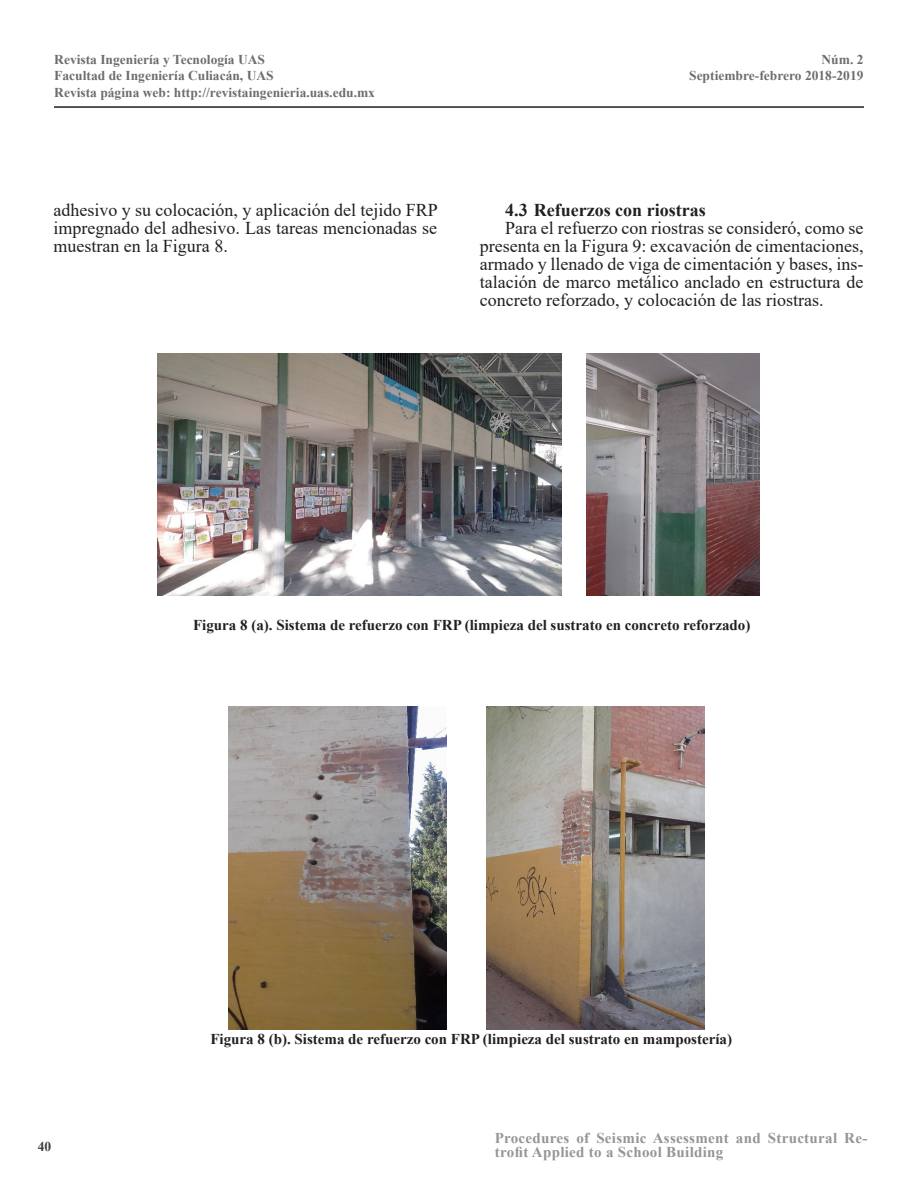
<style>
.page{position:relative;width:918px;height:1188px;background:#fff}
.page>*{position:absolute;margin:0;border:0;box-sizing:border-box;transform-origin:0 0}
.Texto_Rit_uas1{font:18px/18px "Times New Roman";color:#231f20;text-align:justify}
.subtemas_RITUAS{font:700 18px "Times New Roman";color:#231f20}
.Tablas{font:700 15px "Times New Roman";color:#231f20}
.t1{font:700 15px/13.5px "Times New Roman";letter-spacing:.02em;color:#939598}
.t2{font:700 13.5px/16.2px "Times New Roman";color:#6c6d70}
.t3{font:700 13.5px "Times New Roman";color:#3e3e3f}
</style>
<div class="page">
<hr style="left:54px;top:106px;width:810px;height:2px;background:#231f20">
<img style="left:586px;top:354px;width:173px;height:242px">
<img style="left:157px;top:354px;width:404px;height:242px">
<img style="left:486px;top:706px;width:218px;height:323px">
<img style="left:228px;top:706px;width:218px;height:323px">
<p class="t2" style="left:54px;top:51px;width:322px">Revista Ingeniería y Tecnología UAS<br>Facultad de Ingeniería Culiacán, UAS<br>Revista página web: http://revistaingenieria.uas.edu.mx</p>
<p class="t2" style="left:689px;top:51px;width:176px;text-align:right">Núm. 2<br>Septiembre-febrero 2018-2019</p>
<p class="Texto_Rit_uas1" style="left:54px;top:200px;width:386px">adhesivo y su colocación, y aplicación del tejido FRP impregnado del adhesivo. Las tareas mencionadas se muestran en la Figura 8.</p>
<p class="subtemas_RITUAS" style="left:505px;top:197px;width:202px">4.3 Refuerzos con riostras</p>
<p class="Texto_Rit_uas1" style="left:480px;top:218px;width:385px;text-indent:26px">Para el refuerzo con riostras se consideró, como se presenta en la Figura 9: excavación de cimentaciones, armado y llenado de viga de cimentación y bases, ins&shy;talación de marco metálico anclado en estructura de concreto reforzado, y colocación de las riostras.</p>
<p class="Tablas" style="left:193px;top:614px;width:559px">Figura 8 (a). Sistema de refuerzo con FRP (limpieza del sustrato en concreto reforzado)</p>
<p class="Tablas" style="left:210px;top:1028px;width:523px">Figura 8 (b). Sistema de refuerzo con FRP (limpieza del sustrato en mampostería)</p>
<p class="t3" style="left:38px;top:1137px;width:15px">40</p>
<p class="t1" style="left:495px;top:1131px;width:374px">Procedures of Seismic Assessment and Structural Re&shy;trofit Applied to a School Building</p>
</div>
